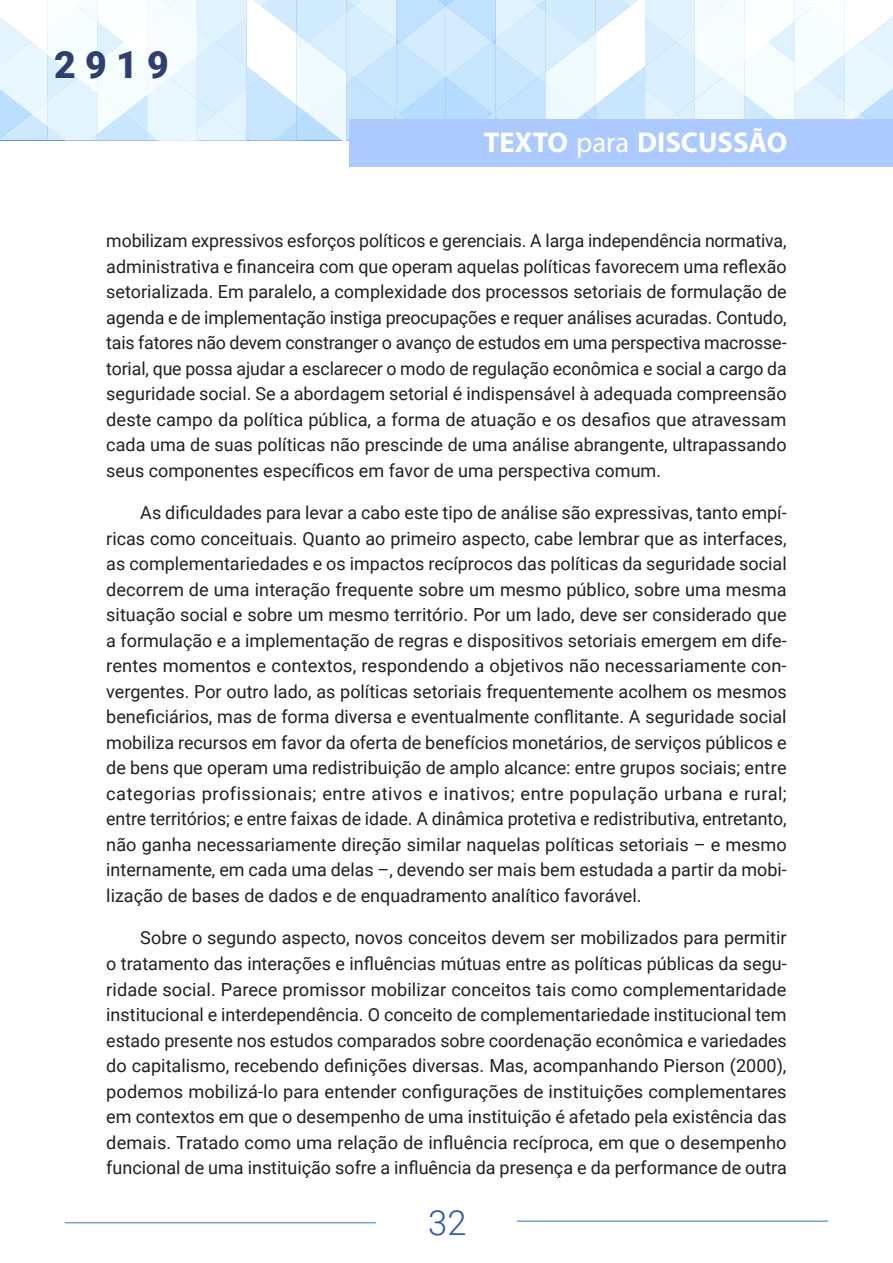
<style>
.page{position:relative;width:893px;height:1263px;background:#fff}
.page>*{position:absolute;margin:0;border:0;box-sizing:border-box;transform-origin:0 0}
.t1{font:900 37.5px "Roboto";color:#2c3f70}
.t2{font:300 34.5px "Roboto";color:#2c55ae}
.t3{font:700 28.65px "Myriad Pro";color:#fff}
.texto_corrido{font:18px/25.5px "Roboto";color:#231f20;text-align:justify}
.s1{font-weight:400}
</style>
<div class="page">
<svg style="left:0;top:0;width:893px;height:140px"></svg>
<div style="left:349px;top:119px;width:544px;height:48px;background:#accaff"></div>
<hr style="left:517px;top:1220px;width:311px;height:2px;background:#6fa5d9">
<hr style="left:65px;top:1222px;width:311px;height:1px;background:#6fa5d9">
<h1 class="t1" style="left:54px;top:38px;width:116px">2919</h1>
<h3 class="t3" style="left:484px;top:124px;width:305px">TEXTO <span class="s1">para</span> DISCUSSÃO</h3>
<p class="texto_corrido" style="left:106px;top:228px;width:682px">mobilizam expressivos esforços políticos e gerenciais. A larga independência normativa, administrativa e financeira com que operam aquelas políticas favorecem uma reflexão setorializada. Em paralelo, a complexidade dos processos setoriais de formulação de agenda e de implementação instiga preocupações e requer análises acuradas. Contudo, tais fatores não devem constranger o avanço de estudos em uma perspectiva macrosse&shy;torial, que possa ajudar a esclarecer o modo de regulação econômica e social a cargo da seguridade social. Se a abordagem setorial é indispensável à adequada compreensão deste campo da política pública, a forma de atuação e os desafios que atravessam cada uma de suas políticas não prescinde de uma análise abrangente, ultrapassando seus componentes específicos em favor de uma perspectiva comum.</p>
<p class="texto_corrido" style="left:106px;top:500px;width:682px;text-indent:34px">As dificuldades para levar a cabo este tipo de análise são expressivas, tanto empí&shy;ricas como conceituais. Quanto ao primeiro aspecto, cabe lembrar que as interfaces, as complementariedades e os impactos recíprocos das políticas da seguridade social decorrem de uma interação frequente sobre um mesmo público, sobre uma mesma situação social e sobre um mesmo território. Por um lado, deve ser considerado que a formulação e a implementação de regras e dispositivos setoriais emergem em dife&shy;rentes momentos e contextos, respondendo a objetivos não necessariamente con&shy;vergentes. Por outro lado, as políticas setoriais frequentemente acolhem os mesmos beneficiários, mas de forma diversa e eventualmente conflitante. A seguridade social mobiliza recursos em favor da oferta de benefícios monetários, de serviços públicos e de bens que operam uma redistribuição de amplo alcance: entre grupos sociais; entre categorias profissionais; entre ativos e inativos; entre população urbana e rural; entre territórios; e entre faixas de idade. A dinâmica protetiva e redistributiva, entretanto, não ganha necessariamente direção similar naquelas políticas setoriais – e mesmo internamente, em cada uma delas –, devendo ser mais bem estudada a partir da mobi&shy;lização de bases de dados e de enquadramento analítico favorável.</p>
<p class="texto_corrido" style="left:106px;top:925px;width:682px;text-indent:34px">Sobre o segundo aspecto, novos conceitos devem ser mobilizados para permitir o tratamento das interações e influências mútuas entre as políticas públicas da segu&shy;ridade social. Parece promissor mobilizar conceitos tais como complementaridade institucional e interdependência. O conceito de complementariedade institucional tem estado presente nos estudos comparados sobre coordenação econômica e variedades do capitalismo, recebendo definições diversas. Mas, acompanhando Pierson (2000), podemos mobilizá-lo para entender configurações de instituições complementares em contextos em que o desempenho de uma instituição é afetado pela existência das demais. Tratado como uma relação de influência recíproca, em que o desempenho funcional de uma instituição sofre a influência da presença e da performance de outra</p>
<h2 class="t2" style="left:428px;top:1198px;width:40px">32</h2>
</div>
